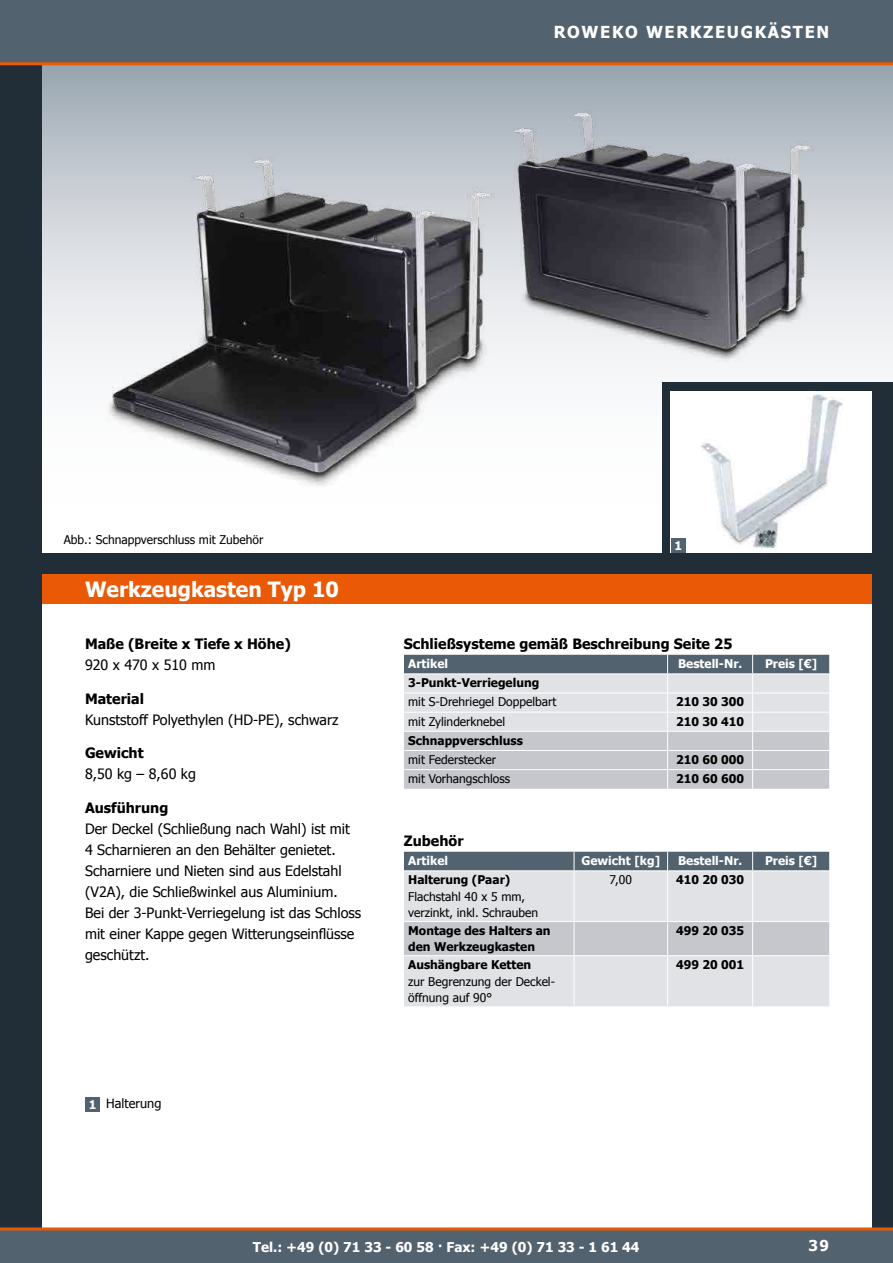
<style>
.page{position:relative;width:893px;height:1263px;background:#212d37}
.page>*{position:absolute;margin:0;border:0;box-sizing:border-box;transform-origin:0 0}
.t1{font:700 21px "Tahoma";color:#fff}
.t2{font:700 16.5px "Tahoma";letter-spacing:.1em;color:#fff}
.t3{font:700 15px "Tahoma";color:#fff}
.t4{font:14.25px/21px "Tahoma";color:#000}
.t5{font:700 14.25px "Tahoma";color:#000}
.t6{font:700 13.5px "Tahoma";color:#fff}
.t7{font:12.75px "Tahoma";color:#000}
.t8{font:12px/16.5px "Tahoma";color:#000}
.t9{font:700 12px/16.5px "Tahoma";color:#000}
.t10{font:700 12px "Tahoma";color:#fff}
.s1{font-weight:700;font-size:12px;color:#fff}
</style>
<div class="page">
<svg style="left:43px;top:65px;width:850px;height:488px;background:#d5d9de"></svg>
<div style="left:43px;top:604px;width:829px;height:659px;background:#fff"></div>
<div style="left:662px;top:383px;width:231px;height:174px;background:#212d37"></div>
<img style="left:671px;top:391px;width:201px;height:162px">
<img style="left:495px;top:104px;width:336px;height:266px">
<img style="left:89px;top:146px;width:418px;height:355px">
<div style="left:0;top:1229px;width:893px;height:34px;background:#52626e"></div>
<div style="left:0;top:0;width:893px;height:64px;background:#52626e"></div>
<hr style="left:0;top:62px;width:893px;height:3px;background:#ea5a06">
<div style="left:43px;top:574px;width:829px;height:30px;background:#ea5a06"></div>
<hr style="left:0;top:1227px;width:893px;height:3px;background:#ea5a06">
<svg style="left:404px;top:655px;width:425px;height:134px;background:#c3c6cc"></svg>
<div style="left:404px;top:871px;width:425px;height:135px;background:#e1e2e5"></div>
<div style="left:404px;top:922px;width:425px;height:33px;background:#c5c7cd"></div>
<hr style="left:404px;top:921px;width:170px;height:1px;background:#fff">
<hr style="left:574px;top:921px;width:94px;height:1px;background:#fff">
<hr style="left:668px;top:921px;width:85px;height:1px;background:#fff">
<hr style="left:753px;top:921px;width:76px;height:1px;background:#fff">
<hr style="left:574px;top:956px;width:1px;height:50px;background:#fff">
<hr style="left:667px;top:956px;width:1px;height:50px;background:#fff">
<hr style="left:752px;top:956px;width:1px;height:50px;background:#fff">
<hr style="left:667px;top:871px;width:1px;height:50px;background:#fff">
<hr style="left:752px;top:871px;width:1px;height:50px;background:#fff">
<hr style="left:667px;top:922px;width:1px;height:33px;background:#fff">
<hr style="left:752px;top:922px;width:1px;height:33px;background:#fff">
<hr style="left:404px;top:955px;width:170px;height:1px;background:#fff">
<hr style="left:574px;top:955px;width:94px;height:1px;background:#fff">
<hr style="left:668px;top:955px;width:85px;height:1px;background:#fff">
<hr style="left:753px;top:955px;width:76px;height:1px;background:#fff">
<div style="left:404px;top:852px;width:425px;height:19px;background:#52626e"></div>
<hr style="left:574px;top:871px;width:1px;height:50px;background:#fff">
<hr style="left:574px;top:922px;width:1px;height:33px;background:#fff">
<div style="left:85px;top:1097px;width:15px;height:15px;background:#52626e"></div>
<div style="left:671px;top:538px;width:15px;height:15px;background:#52626e"></div>
<p class="t2" style="left:554px;top:20px;width:277px">ROWEKO WERKZEUGKÄSTEN</p>
<p class="t8" style="left:64px;top:531px;width:201px">Abb.: Schnappverschluss mit Zubehör</p>
<h1 class="t1" style="left:85px;top:574px;width:255px">Werkzeugkasten Typ 10</h1>
<p class="t5" style="left:85px;top:634px;width:207px">Maße (Breite x Tiefe x Höhe)</p>
<p class="t4" style="left:85px;top:653px;width:132px">920 x 470 x 510 mm</p>
<p class="t5" style="left:85px;top:688px;width:60px">Material</p>
<p class="t4" style="left:85px;top:708px;width:255px">Kunststoff Polyethylen (HD-PE), schwarz</p>
<p class="t5" style="left:85px;top:743px;width:60px">Gewicht</p>
<p class="t4" style="left:85px;top:763px;width:112px">8,50 kg – 8,60 kg</p>
<p class="t5" style="left:85px;top:798px;width:85px">Ausführung</p>
<p class="t4" style="left:85px;top:818px;width:278px">Der Deckel (Schließung nach Wahl) ist mit<br>4 Scharnieren an den Behälter genietet.<br>Scharniere und Nieten sind aus Edelstahl (V2A), die Schließwinkel aus Aluminium.<br>Bei der 3-Punkt-Verriegelung ist das Schloss mit einer Kappe gegen Witterungseinflüsse geschützt.</p>
<p class="t7" style="left:89px;top:1095px;width:74px"><span class="s1">1</span> Halterung</p>
<p class="t10" style="left:674px;top:537px;width:9px">1</p>
<p class="t5" style="left:404px;top:634px;width:330px">Schließsysteme gemäß Beschreibung Seite 25</p>
<p class="t10" style="left:408px;top:655px;width:42px">Artikel</p>
<p class="t10" style="left:678px;top:655px;width:66px">Bestell-Nr.</p>
<p class="t10" style="left:765px;top:655px;width:54px">Preis [€]</p>
<p class="t9" style="left:408px;top:674px;width:133px">3-Punkt-Verriegelung</p>
<p class="t8" style="left:408px;top:693px;width:150px">mit S-Drehriegel Doppelbart</p>
<p class="t9" style="left:676px;top:693px;width:70px">210 30 300</p>
<p class="t8" style="left:408px;top:712px;width:99px">mit Zylinderknebel</p>
<p class="t9" style="left:676px;top:712px;width:70px">210 30 410</p>
<p class="t9" style="left:408px;top:731px;width:116px">Schnappverschluss</p>
<p class="t8" style="left:408px;top:751px;width:89px">mit Federstecker</p>
<p class="t9" style="left:676px;top:750px;width:70px">210 60 000</p>
<p class="t8" style="left:408px;top:770px;width:103px">mit Vorhangschloss</p>
<p class="t9" style="left:676px;top:770px;width:70px">210 60 600</p>
<p class="t5" style="left:404px;top:830px;width:61px">Zubehör</p>
<p class="t10" style="left:408px;top:852px;width:42px">Artikel</p>
<p class="t10" style="left:582px;top:852px;width:80px">Gewicht [kg]</p>
<p class="t10" style="left:678px;top:852px;width:66px">Bestell-Nr.</p>
<p class="t10" style="left:765px;top:852px;width:54px">Preis [€]</p>
<p class="t9" style="left:408px;top:871px;width:104px">Halterung (Paar)</p>
<p class="t8" style="left:408px;top:888px;width:131px">Flachstahl 40 x 5 mm, verzinkt, inkl. Schrauben</p>
<p class="t8" style="left:610px;top:871px;width:24px">7,00</p>
<p class="t9" style="left:676px;top:871px;width:70px">410 20 030</p>
<p class="t9" style="left:408px;top:922px;width:144px">Montage des Halters an den Werkzeugkasten</p>
<p class="t9" style="left:676px;top:922px;width:70px">499 20 035</p>
<p class="t9" style="left:408px;top:956px;width:125px">Aushängbare Ketten</p>
<p class="t8" style="left:408px;top:972px;width:147px">zur Begrenzung der Deckel&shy;öffnung auf 90°</p>
<p class="t9" style="left:676px;top:956px;width:70px">499 20 001</p>
<p class="t6" style="left:253px;top:1237px;width:388px">Tel.: +49 (0) 71 33 - 60 58 · Fax: +49 (0) 71 33 - 1 61 44</p>
<p class="t3" style="left:809px;top:1235px;width:22px">39</p>
</div>
